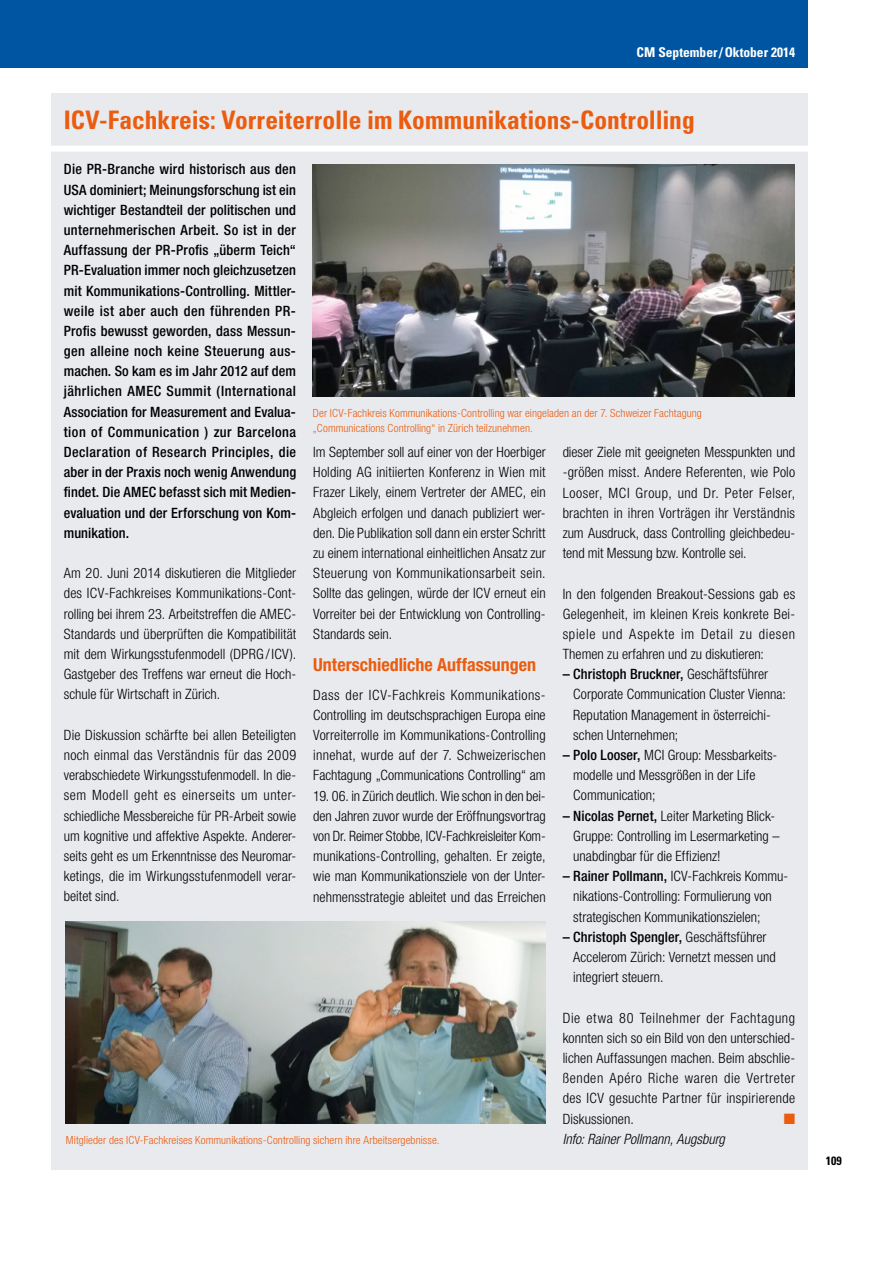
<style>
.page{position:relative;width:893px;height:1263px;background:#fff}
.page>*{position:absolute;margin:0;border:0;box-sizing:border-box;transform-origin:0 0}
.t1{font:700 condensed 25.5px "Univers LT Std";color:#eb5c0f}
.t2{font:700 condensed 18px "Helvetica Neue LT Pro";color:#eb5c0f}
.t3{font:15px "Zapf Dingbats ITC";color:#eb5c0f}
.t4{font:300 condensed 14.25px/20.2px "Helvetica Neue LT Pro";color:#000;text-align:justify}
.t5{font:500 condensed 14.25px/20.2px "Helvetica Neue LT Pro";letter-spacing:.005em;color:#000;text-align:justify}
.t6{font:italic 300 condensed 14.25px "Helvetica Neue LT Pro";color:#000}
.t7{font:700 condensed 13.5px "Univers LT Std";color:#fff}
.t8{font:700 condensed 12px "Univers LT Std";color:#000}
.t9{font:300 condensed 11.25px/15px "Helvetica Neue LT Pro";letter-spacing:.01em;color:#eb5c0f}
.s1{font-weight:500}
</style>
<div class="page">
<div style="left:0;top:0;width:808px;height:68px;background:#0055a3"></div>
<div style="left:51px;top:146px;width:757px;height:1023px;background:#e9eaee"></div>
<div style="left:51px;top:94px;width:757px;height:52px;background:#e9eaee"></div>
<div style="left:38px;top:146px;width:778px;height:6px;background:#fff"></div>
<img style="left:313px;top:164px;width:482px;height:232px">
<img style="left:66px;top:922px;width:480px;height:202px">
<p class="t7" style="left:637px;top:43px;width:160px">CM September/Oktober 2014</p>
<h1 class="t1" style="left:64px;top:104px;width:632px">ICV-Fachkreis: Vorreiterrolle im Kommunikations-Controlling</h1>
<p class="t5" style="left:64px;top:159px;width:234px">Die PR-Branche wird historisch aus den USA dominiert; Meinungsforschung ist ein wichtiger Bestandteil der politischen und unternehmerischen Arbeit. So ist in der Auffassung der PR-Profis „überm Teich“ PR-Evaluation immer noch gleichzusetzen mit Kommunikations-Controlling. Mittler&shy;weile ist aber auch den führenden PR-Profis bewusst geworden, dass Messun&shy;gen alleine noch keine Steuerung aus&shy;machen. So kam es im Jahr 2012 auf dem jährlichen AMEC Summit (International Association for Measurement and Evalua&shy;tion of Communication ) zur Barcelona Declaration of Research Principles, die aber in der Praxis noch wenig Anwendung findet. Die AMEC befasst sich mit Medien&shy;evaluation und der Erforschung von Kom&shy;munikation.</p>
<p class="t4" style="left:64px;top:563px;width:234px">Am 20. Juni 2014 diskutieren die Mitglieder des ICV-Fachkreises Kommunikations-Cont&shy;rolling bei ihrem 23. Arbeitstreffen die AMEC-Standards und überprüften die Kompatibilität mit dem Wirkungsstufenmodell (DPRG/ICV).<br>Gastgeber des Treffens war erneut die Hoch&shy;schule für Wirtschaft in Zürich.</p>
<p class="t4" style="left:64px;top:724px;width:234px">Die Diskussion schärfte bei allen Beteiligten noch einmal das Verständnis für das 2009 verabschiedete Wirkungsstufenmodell. In die&shy;sem Modell geht es einerseits um unter&shy;schiedliche Messbereiche für PR-Arbeit sowie um kognitive und affektive Aspekte. Anderer&shy;seits geht es um Erkenntnisse des Neuromar&shy;ketings, die im Wirkungsstufenmodell verar&shy;beitet sind.</p>
<p class="t9" style="left:313px;top:405px;width:390px">Der ICV-Fachkreis Kommunikations-Controlling war eingeladen an der 7. Schweizer Fachtagung „Communications Controlling“ in Zürich teilzunehmen.</p>
<p class="t4" style="left:313px;top:442px;width:234px">Im September soll auf einer von der Hoerbiger Holding AG initiierten Konferenz in Wien mit Frazer Likely, einem Vertreter der AMEC, ein Abgleich erfolgen und danach publiziert wer&shy;den. Die Publikation soll dann ein erster Schritt zu einem international einheitlichen Ansatz zur Steuerung von Kommunikationsarbeit sein.<br>Sollte das gelingen, würde der ICV erneut ein Vorreiter bei der Entwicklung von Controlling-Standards sein.</p>
<p class="t2" style="left:313px;top:653px;width:224px">Unterschiedliche Auffassungen</p>
<p class="t4" style="left:313px;top:684px;width:234px">Dass der ICV-Fachkreis Kommunikations-Controlling im deutschsprachigen Europa eine Vorreiterrolle im Kommunikations-Controlling innehat, wurde auf der 7. Schweizerischen Fachtagung „Communications Controlling“ am</p>
<p class="t4" style="left:313px;top:785px;width:234px">19. 06. in Zürich deutlich. Wie schon in den bei&shy;den Jahren zuvor wurde der Eröffnungsvortrag von Dr. Reimer Stobbe, ICV-Fachkreisleiter Kom&shy;munikations-Controlling, gehalten. Er zeigte, wie man Kommunikationsziele von der Unter&shy;nehmensstrategie ableitet und das Erreichen</p>
<p class="t4" style="left:563px;top:442px;width:234px">dieser Ziele mit geeigneten Messpunkten und -größen misst. Andere Referenten, wie Polo Looser, MCI Group, und Dr. Peter Felser, brachten in ihren Vorträgen ihr Verständnis zum Ausdruck, dass Controlling gleichbedeu&shy;tend mit Messung bzw. Kontrolle sei.</p>
<p class="t4" style="left:563px;top:583px;width:234px">In den folgenden Breakout-Sessions gab es Gelegenheit, im kleinen Kreis konkrete Bei&shy;spiele und Aspekte im Detail zu diesen Themen zu erfahren und zu diskutieren:</p>
<p class="t4" style="left:573px;top:664px;width:214px;text-align:left;text-indent:-11px"><span class="s1">– Christoph Bruckner,</span> Geschäftsführer Corporate Communication Cluster Vienna:<br>Reputation Management in österreichi&shy;schen Unternehmen;</p>
<p class="t4" style="left:573px;top:745px;width:204px;text-align:left;text-indent:-11px"><span class="s1">– Polo Looser,</span> MCI Group: Messbarkeits&shy;modelle und Messgrößen in der Life<br>Communication;</p>
<p class="t4" style="left:573px;top:805px;width:208px;text-align:left;text-indent:-11px"><span class="s1">– Nicolas Pernet,</span> Leiter Marketing Blick-<br>Gruppe: Controlling im Lesermarketing – unabdingbar für die Effizienz!</p>
<p class="t4" style="left:573px;top:866px;width:216px;text-align:left;text-indent:-11px"><span class="s1">– Rainer Pollmann,</span> ICV-Fachkreis Kommu&shy;nikations-Controlling: Formulierung von strategischen Kommunikationszielen;</p>
<p class="t4" style="left:573px;top:926px;width:204px;text-align:left;text-indent:-11px"><span class="s1">– Christoph Spengler,</span> Geschäftsführer<br>Accelerom Zürich: Vernetzt messen und integriert steuern.</p>
<p class="t4" style="left:563px;top:1007px;width:234px">Die etwa 80 Teilnehmer der Fachtagung konnten sich so ein Bild von den unterschied&shy;lichen Auffassungen machen. Beim abschlie&shy;ßenden Apéro Riche waren die Vertreter des ICV gesuchte Partner für inspirierende Diskussionen.</p>
<p class="t3" style="left:784px;top:1111px;width:13px">■</p>
<p class="t9" style="left:66px;top:1132px;width:375px">Mitglieder des ICV-Fachkreises Kommunikations-Controlling sichern ihre Arbeitsergebnisse.</p>
<p class="t6" style="left:563px;top:1131px;width:163px">Info: Rainer Pollmann, Augsburg</p>
<p class="t8" style="left:826px;top:1154px;width:17px">109</p>
</div>
